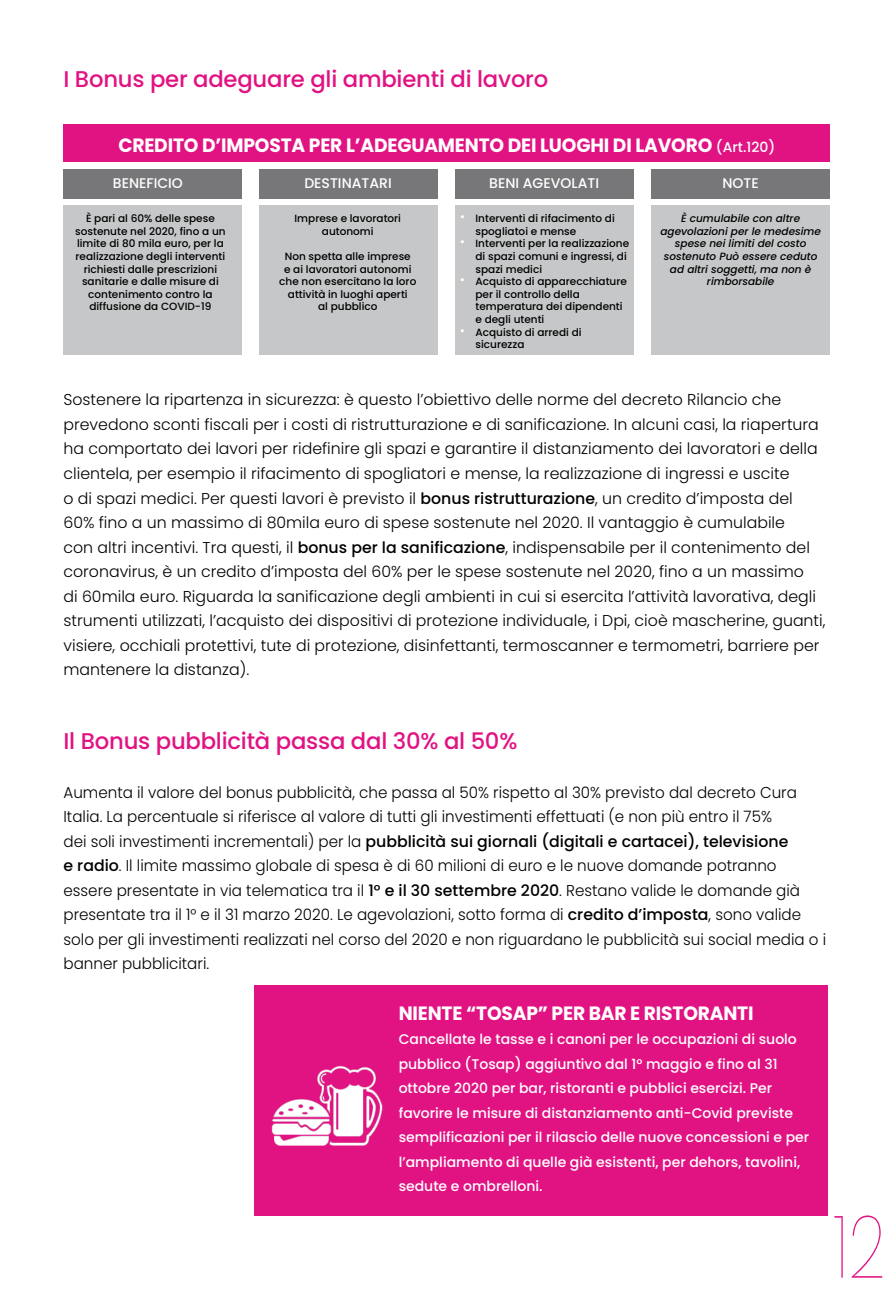
<style>
.page{position:relative;width:893px;height:1290px;background:#fff}
.page>*{position:absolute;margin:0;border:0;box-sizing:border-box;transform-origin:0 0}
.t1{font:100 87.5px "Poppins";color:#e11383;scale:.75 1}
.t2{font:500 22.75px "Poppins";letter-spacing:-.01em;color:#e11383}
.t3{font:700 19.25px "Poppins";letter-spacing:-.01em;color:#fff}
.t4{font:300 15.75px/24.5px "Poppins";color:#000}
.t5{font:300 15.75px/24.5px "Poppins";color:#000;scale:.96 1}
.t6{font:500 14px/24.5px "Poppins";color:#fff}
.t7{font:500 10.5px/12.6px "Poppins";color:#000}
.t8{font:italic 500 10.5px/12.6px "Poppins";color:#000;text-align:center}
.s1{font-weight:500;font-size:14px}
.s2{font-weight:100;font-size:15.75px;color:#fff}
.s3{font-weight:500}
</style>
<div class="page">
<div style="left:63px;top:124px;width:767px;height:37px;background:#e11383"></div>
<div style="left:63px;top:169px;width:179px;height:30px;background:#77777a"></div>
<div style="left:63px;top:205px;width:179px;height:150px;background:#c6c7c8"></div>
<div style="left:259px;top:169px;width:179px;height:30px;background:#77777a"></div>
<div style="left:259px;top:205px;width:179px;height:150px;background:#c6c7c8"></div>
<div style="left:455px;top:169px;width:179px;height:30px;background:#77777a"></div>
<div style="left:455px;top:205px;width:179px;height:150px;background:#c6c7c8"></div>
<div style="left:651px;top:169px;width:179px;height:30px;background:#77777a"></div>
<div style="left:651px;top:205px;width:179px;height:150px;background:#c6c7c8"></div>
<div style="left:254px;top:985px;width:573px;height:230px;background:#e11383"></div>
<img style="left:271px;top:1065px;width:112px;height:81px">
<h2 class="t2" style="left:63px;top:66px;width:486px">I Bonus per adeguare gli ambienti di lavoro</h2>
<p class="t3" style="left:118px;top:134px;width:658px">CREDITO D’IMPOSTA PER L’ADEGUAMENTO DEI LUOGHI DI LAVORO <span class="s1">(Art.120)</span></p>
<p class="t6" style="left:113px;top:171px;width:71px">BENEFICIO</p>
<p class="t7" style="left:75px;top:212px;width:152px;text-align:center">È pari al 60% delle spese sostenute nel 2020, fino a un limite di 80 mila euro, per la realizzazione degli interventi richiesti dalle prescrizioni sanitarie e dalle misure di contenimento contro la diffusione da COVID-19</p>
<p class="t6" style="left:304px;top:171px;width:89px">DESTINATARI</p>
<p class="t7" style="left:295px;top:212px;width:108px;text-align:center">Imprese e lavoratori autonomi</p>
<p class="t7" style="left:279px;top:250px;width:139px;text-align:center">Non spetta alle imprese<br>e ai lavoratori autonomi che non esercitano la loro attività in luoghi aperti<br>al pubblico</p>
<p class="t6" style="left:489px;top:171px;width:111px">BENI AGEVOLATI</p>
<p class="t7" style="left:475px;top:212px;width:141px;text-indent:-15px"><span class="s2">•</span> Interventi di rifacimento di spogliatoi e mense</p>
<p class="t7" style="left:475px;top:237px;width:155px;text-indent:-15px"><span class="s2">•</span> Interventi per la realizzazione di spazi comuni e ingressi, di spazi medici</p>
<p class="t7" style="left:475px;top:275px;width:153px;text-indent:-15px"><span class="s2">•</span> Acquisto di apparecchiature per il controllo della temperatura dei dipendenti e degli utenti</p>
<p class="t7" style="left:475px;top:326px;width:108px;text-indent:-15px"><span class="s2">•</span> Acquisto di arredi di sicurezza</p>
<p class="t6" style="left:722px;top:171px;width:38px">NOTE</p>
<p class="t8" style="left:660px;top:212px;width:162px">È cumulabile con altre agevolazioni per le medesime spese nei limiti del costo sostenuto Può essere ceduto ad altri soggetti, ma non è rimborsabile</p>
<p class="t4" style="left:63px;top:388px;width:763px">Sostenere la ripartenza in sicurezza: è questo l’obiettivo delle norme del decreto Rilancio che prevedono sconti fiscali per i costi di ristrutturazione e di sanificazione. In alcuni casi, la riapertura ha comportato dei lavori per ridefinire gli spazi e garantire il distanziamento dei lavoratori e della clientela, per esempio il rifacimento di spogliatori e mense, la realizzazione di ingressi e uscite<br>o di spazi medici. Per questi lavori è previsto il <span class="s3">bonus ristrutturazione</span>, un credito d’imposta del 60% fino a un massimo di 80mila euro di spese sostenute nel 2020. Il vantaggio è cumulabile<br>con altri incentivi. Tra questi, il <span class="s3">bonus per la sanificazione</span>, indispensabile per il contenimento del coronavirus, è un credito d’imposta del 60% per le spese sostenute nel 2020, fino a un massimo<br>di 60mila euro. Riguarda la sanificazione degli ambienti in cui si esercita l’attività lavorativa, degli strumenti utilizzati, l’acquisto dei dispositivi di protezione individuale, i Dpi, cioè mascherine, guanti, visiere, occhiali protettivi, tute di protezione, disinfettanti, termoscanner e termometri, barriere per mantenere la distanza).</p>
<h2 class="t2" style="left:63px;top:727px;width:455px">Il Bonus pubblicità passa dal 30% al 50%</h2>
<p class="t5" style="left:63px;top:780px;width:796px">Aumenta il valore del bonus pubblicità, che passa al 50% rispetto al 30% previsto dal decreto Cura Italia. La percentuale si riferisce al valore di tutti gli investimenti effettuati (e non più entro il 75%<br>dei soli investimenti incrementali) per la <span class="s3">pubblicità sui giornali (digitali e cartacei), televisione<br>e radio</span>. Il limite massimo globale di spesa è di 60 milioni di euro e le nuove domande potranno essere presentate in via telematica tra il <span class="s3">1° e il 30 settembre 2020</span>. Restano valide le domande già presentate tra il 1° e il 31 marzo 2020. Le agevolazioni, sotto forma di <span class="s3">credito d’imposta</span>, sono valide solo per gli investimenti realizzati nel corso del 2020 e non riguardano le pubblicità sui social media o i banner pubblicitari.</p>
<p class="t3" style="left:399px;top:1002px;width:356px">NIENTE “TOSAP” PER BAR E RISTORANTI</p>
<p class="t6" style="left:399px;top:1027px;width:412px">Cancellate le tasse e i canoni per le occupazioni di suolo pubblico (Tosap) aggiuntivo dal 1° maggio e fino al 31 ottobre 2020 per bar, ristoranti e pubblici esercizi. Per favorire le misure di distanziamento anti-Covid previste semplificazioni per il rilascio delle nuove concessioni e per l’ampliamento di quelle già esistenti, per dehors, tavolini, sedute e ombrelloni.</p>
<h1 class="t1" style="left:833px;top:1196px;width:71px">12</h1>
</div>
